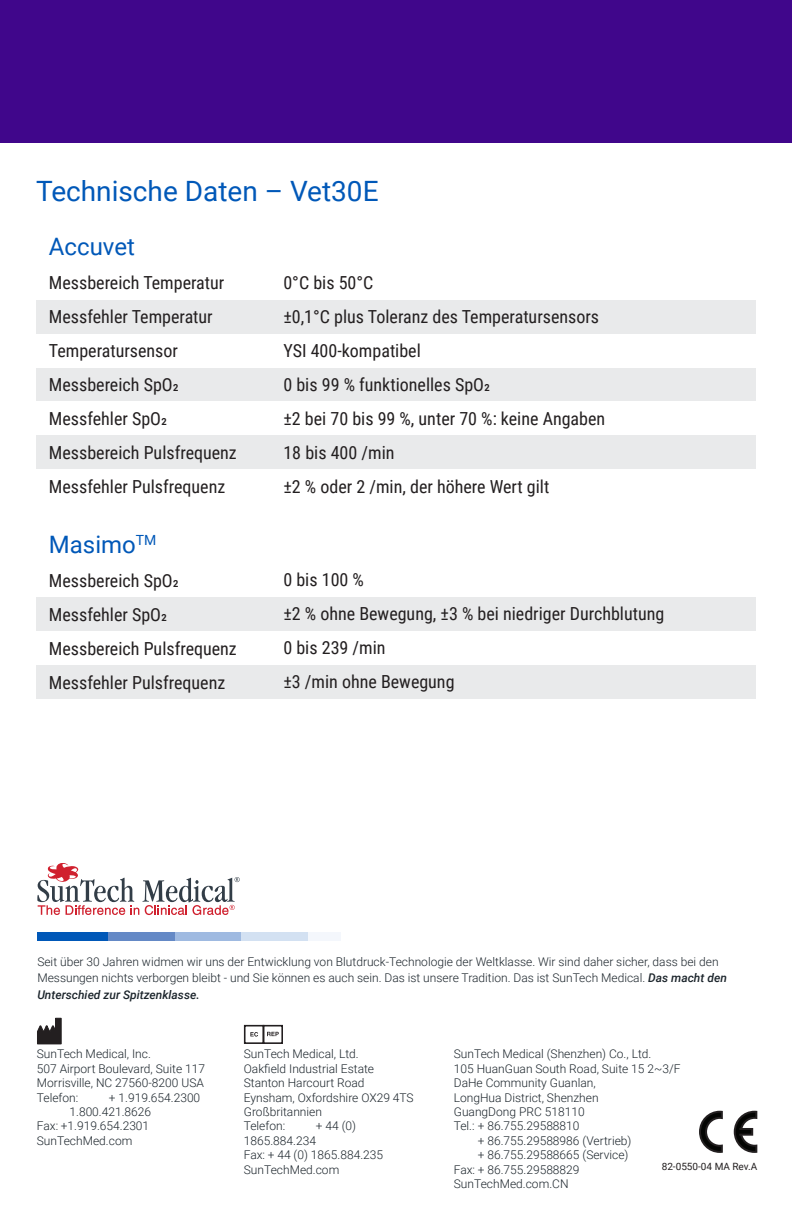
<style>
.page{position:relative;width:792px;height:1224px;background:#fff}
.page>*{position:absolute;margin:0;border:0;box-sizing:border-box;transform-origin:0 0}
.t1{font:28px "Roboto";color:#0058b8}
.t2{font:24px "Roboto";color:#0058b8}
.t3{font:18px/34px "Roboto Condensed";color:#231f20}
.t4{font:300 12px/14.4px "Roboto";color:#1b242b}
.t5{font:10px "Roboto";color:#231f20}
.s1{font-weight:500;font-style:italic}
</style>
<div class="page">
<div style="left:36px;top:597px;width:720px;height:34px;background:#e9eaeb"></div>
<div style="left:36px;top:665px;width:720px;height:34px;background:#e9eaeb"></div>
<div style="left:36px;top:300px;width:720px;height:34px;background:#e9eaeb"></div>
<div style="left:36px;top:368px;width:720px;height:33px;background:#e9eaeb"></div>
<div style="left:36px;top:435px;width:720px;height:34px;background:#e9eaeb"></div>
<div style="left:0;top:0;width:792px;height:142px;background:#40068b"></div>
<svg style="left:699px;top:1110px;width:24px;height:43px"></svg>
<svg style="left:733px;top:1110px;width:25px;height:43px"></svg>
<div style="left:739px;top:1129px;width:13px;height:6px;background:#040503"></div>
<div style="left:738px;top:1128px;width:15px;height:8px;border:2px solid #231f20"></div>
<div style="left:37px;top:932px;width:71px;height:9px;background:#0058b8"></div>
<div style="left:108px;top:932px;width:67px;height:9px;background:#6489c6"></div>
<div style="left:175px;top:932px;width:67px;height:9px;background:#9fbae1"></div>
<div style="left:242px;top:932px;width:66px;height:9px;background:#d3e1f2"></div>
<div style="left:308px;top:932px;width:33px;height:9px;background:#f4f7fc"></div>
<div style="left:263px;top:1025px;width:20px;height:19px;border:2px solid #231f20"></div>
<svg style="left:250px;top:1032px;width:8px;height:5px"></svg>
<svg style="left:267px;top:1032px;width:12px;height:4px"></svg>
<div style="left:244px;top:1025px;width:20px;height:19px;border:2px solid #231f20"></div>
<svg style="left:37px;top:1018px;width:24px;height:26px"></svg>
<svg style="left:37px;top:863px;width:203px;height:52px"></svg>
<h1 class="t1" style="left:36px;top:171px;width:344px">Technische Daten – Vet30E</h1>
<h2 class="t2" style="left:49px;top:230px;width:88px">Accuvet</h2>
<h3 class="t3" style="left:49px;top:265px;width:189px">Messbereich Temperatur<br>Messfehler Temperatur<br>Temperatursensor<br>Messbereich SpO2<br>Messfehler SpO2<br>Messbereich Pulsfrequenz<br>Messfehler Pulsfrequenz</h3>
<h2 class="t2" style="left:49px;top:528px;width:109px">Masimo<sup>TM</sup></h2>
<h3 class="t3" style="left:49px;top:563px;width:189px">Messbereich SpO2<br>Messfehler SpO2<br>Messbereich Pulsfrequenz<br>Messfehler Pulsfrequenz</h3>
<h3 class="t3" style="left:283px;top:265px;width:323px">0°C bis 50°C<br>±0,1°C plus Toleranz des Temperatursensors<br>YSI 400-kompatibel<br>0 bis 99 % funktionelles SpO2<br>±2 bei 70 bis 99 %, unter 70 %: keine Angaben<br>18 bis 400 /min<br>±2 % oder 2 /min, der höhere Wert gilt</h3>
<h3 class="t3" style="left:283px;top:562px;width:382px">0 bis 100 %<br>±2 % ohne Bewegung, ±3 % bei niedriger Durchblutung<br>0 bis 239 /min<br>±3 /min ohne Bewegung</h3>
<p class="t4" style="left:37px;top:953px;width:691px;line-height:16.8px">Seit über 30 Jahren widmen wir uns der Entwicklung von Blutdruck-Technologie der Weltklasse. Wir sind daher sicher, dass bei den<br>Messungen nichts verborgen bleibt - und Sie können es auch sein. Das ist unsere Tradition. Das ist SunTech Medical. <span class="s1">Das macht den<br>Unterschied zur Spitzenklasse.</span></p>
<p class="t4" style="left:37px;top:1046px;width:170px">SunTech Medical, Inc.<br>507 Airport Boulevard, Suite 117<br>Morrisville, NC 27560-8200 USA<br>Telefon:</p>
<p class="t4" style="left:109px;top:1090px;width:93px">+ 1.919.654.2300</p>
<p class="t4" style="left:70px;top:1104px;width:83px">1.800.421.8626</p>
<p class="t4" style="left:37px;top:1118px;width:114px">Fax: +1.919.654.2301</p>
<p class="t4" style="left:37px;top:1133px;width:97px">SunTechMed.com</p>
<p class="t4" style="left:244px;top:1046px;width:171px">SunTech Medical, Ltd.<br>Oakfield Industrial Estate<br>Stanton Harcourt Road<br>Eynsham, Oxfordshire OX29 4TS<br>Großbritannien<br>Telefon:</p>
<p class="t4" style="left:244px;top:1118px;width:141px;text-indent:72px">+ 44 (0)<br>1865.884.234<br>Fax: + 44 (0) 1865.884.235<br>SunTechMed.com</p>
<p class="t4" style="left:454px;top:1046px;width:199px">SunTech Medical (Shenzhen) Co., Ltd.</p>
<p class="t4" style="left:454px;top:1061px;width:228px">105 HuanGuan South Road, Suite 15 2~3/F</p>
<p class="t4" style="left:454px;top:1075px;width:143px">DaHe Community Guanlan,</p>
<p class="t4" style="left:454px;top:1090px;width:146px">LongHua District, Shenzhen</p>
<p class="t4" style="left:454px;top:1104px;width:132px">GuangDong PRC 518110</p>
<p class="t4" style="left:454px;top:1118px;width:127px">Tel.: + 86.755.29588810</p>
<p class="t4" style="left:478px;top:1133px;width:155px">+ 86.755.29588986 (Vertrieb)</p>
<p class="t4" style="left:478px;top:1147px;width:152px">+ 86.755.29588665 (Service)</p>
<p class="t4" style="left:454px;top:1162px;width:127px">Fax: + 86.755.29588829</p>
<p class="t4" style="left:454px;top:1176px;width:116px">SunTechMed.com.CN</p>
<p class="t5" style="left:662px;top:1159px;width:97px">82-0550-04 MA Rev.A</p>
</div>
